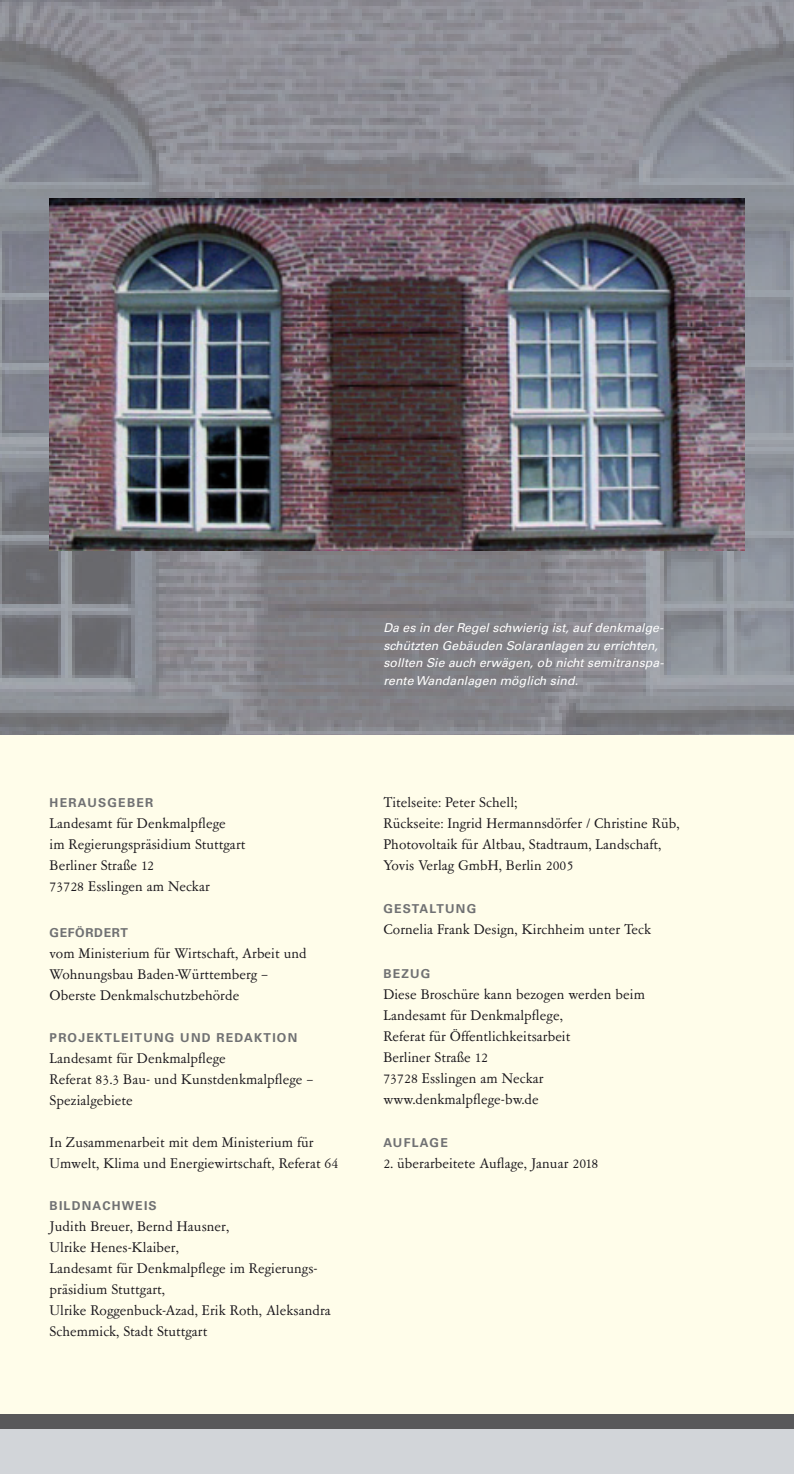
<style>
.page{position:relative;width:794px;height:1474px;background:#fff}
.page>*{position:absolute;margin:0;border:0;box-sizing:border-box;transform-origin:0 0}
.t1{font:15.75px/21px "Garamont Amst SB";letter-spacing:.005em;color:#1a171c}
.t2{font:italic 12.25px/17.5px "Univers";letter-spacing:.005em;color:#fff}
.t3{font:700 12.25px "Univers";letter-spacing:.1em;color:#707173}
.t4{font:700 12.25px "Univers";letter-spacing:.05em;color:#707173}
</style>
<div class="page">
<div style="left:0;top:685px;width:794px;height:788px;background:#fffdea"></div>
<img style="left:0;top:0;width:794px;height:734px">
<div style="left:0;top:1414px;width:794px;height:59px;background:#d2d5d9"></div>
<div style="left:0;top:1414px;width:794px;height:15px;background:#58585a"></div>
<img style="left:50px;top:198px;width:694px;height:352px">
<p class="t3" style="left:50px;top:795px;width:105px">HERAUSGEBER</p>
<p class="t1" style="left:50px;top:813px;width:197px">Landesamt für Denkmalpflege<br>im Regierungspräsidium Stuttgart<br>Berliner Straße 12<br>73728 Esslingen am Neckar</p>
<p class="t4" style="left:50px;top:925px;width:80px">GEFÖRDERT</p>
<p class="t1" style="left:50px;top:943px;width:258px">vom Ministerium für Wirtschaft, Arbeit und<br>Wohnungsbau Baden-Württemberg –<br>Oberste Denkmalschutzbehörde</p>
<p class="t3" style="left:50px;top:1030px;width:249px">PROJEKTLEITUNG UND REDAKTION</p>
<p class="t1" style="left:50px;top:1048px;width:265px">Landesamt für Denkmalpflege<br>Referat 83.3 Bau- und Kunstdenkmalpflege –<br>Spezialgebiete</p>
<p class="t1" style="left:50px;top:1132px;width:290px">In Zusammenarbeit mit dem Ministerium für<br>Umwelt, Klima und Energiewirtschaft, Referat 64</p>
<p class="t3" style="left:50px;top:1198px;width:109px">BILDNACHWEIS</p>
<p class="t1" style="left:50px;top:1216px;width:283px">Judith Breuer, Bernd Hausner,<br>Ulrike Henes-Klaiber,<br>Landesamt für Denkmalpflege im Regierungs&shy;präsidium Stuttgart,<br>Ulrike Roggenbuck-Azad, Erik Roth, Aleksandra Schemmick, Stadt Stuttgart</p>
<p class="t2" style="left:383px;top:619px;width:282px">Da es in der Regel schwierig ist, auf denkmalge&shy;schützten Gebäuden Solaranlagen zu errichten, sollten Sie auch erwägen, ob nicht semitranspa&shy;rente Wandanlagen möglich sind.</p>
<p class="t1" style="left:383px;top:792px;width:298px">Titelseite: Peter Schell;<br>Rückseite: Ingrid Hermannsdörfer / Christine Rüb, Photovoltaik für Altbau, Stadtraum, Landschaft, Yovis Verlag GmbH, Berlin 2005</p>
<p class="t3" style="left:383px;top:902px;width:94px">GESTALTUNG</p>
<p class="t1" style="left:383px;top:919px;width:269px">Cornelia Frank Design, Kirchheim unter Teck</p>
<p class="t3" style="left:383px;top:966px;width:49px">BEZUG</p>
<p class="t1" style="left:383px;top:984px;width:263px">Diese Broschüre kann bezogen werden beim<br>Landesamt für Denkmalpflege,<br>Referat für Öffentlichkeitsarbeit<br>Berliner Straße 12<br>73728 Esslingen am Neckar www.denkmalpflege-bw.de</p>
<p class="t3" style="left:383px;top:1135px;width:66px">AUFLAGE</p>
<p class="t1" style="left:383px;top:1153px;width:217px">2. überarbeitete Auflage, Januar 2018</p>
</div>
